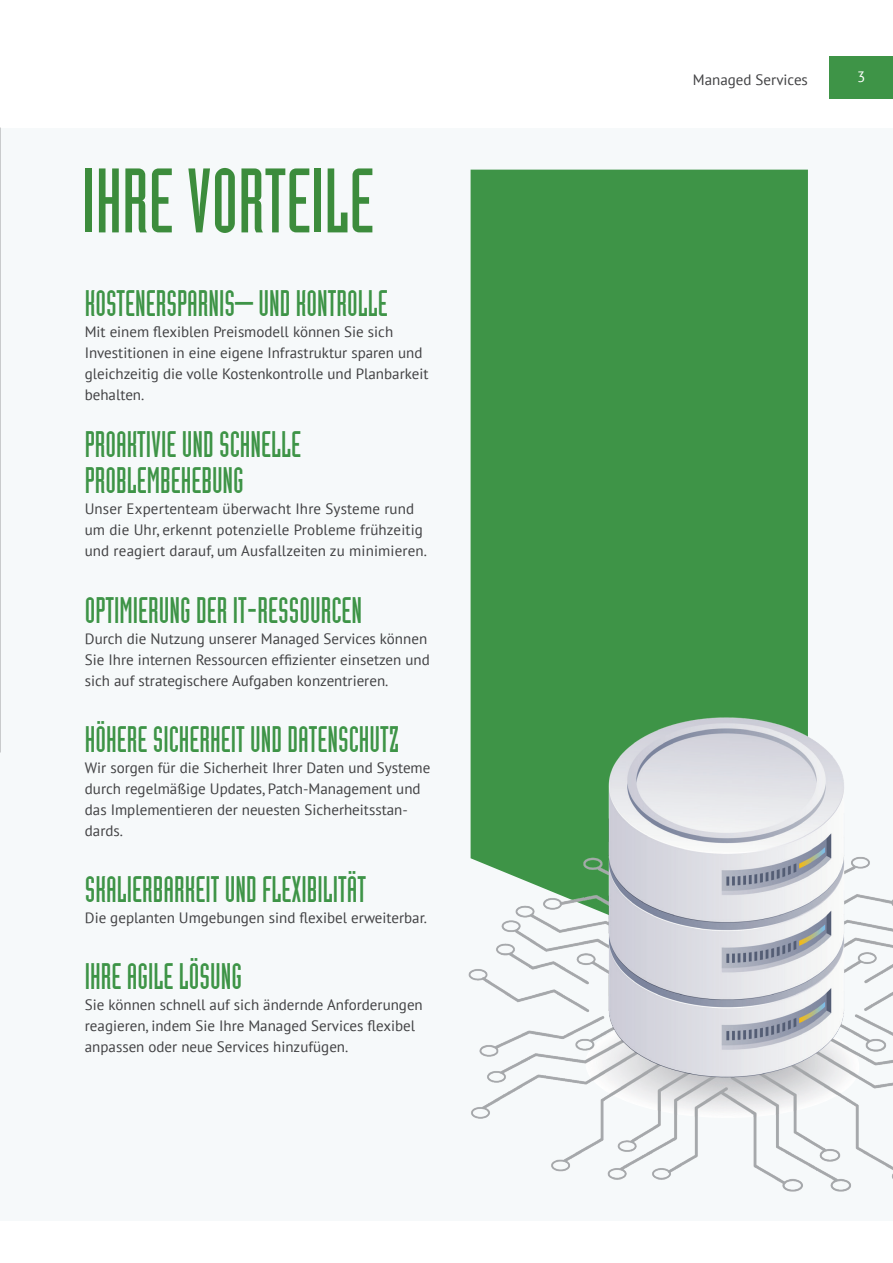
<style>
.page{position:relative;width:893px;height:1263px;background:#fff}
.page>*{position:absolute;margin:0;border:0;box-sizing:border-box;transform-origin:0 0}
.t1{font:89.55px "Industria Solid";color:#3c8c3c}
.Überschrift_1_-_positiv{font:36px "Industria Solid";color:#3e9447}
.Übereschrift_6_-_positiv{font:36px "Industria Solid";color:#3e9447}
.Absatzformat_1{font:36px "Industria Solid";color:#3e9447}
.Absatzformat_1-2{font:15px/21px "PT Sans";color:#414143}
.Aufzählung_Bullets_-_positiv{font:15px/21px "PT Sans";color:#414143}
.Fließtext{font:15px "PT Sans";color:#414143}
.t2{font:15px "PT Sans";color:#fff}
</style>
<div class="page">
<div style="left:0;top:128px;width:893px;height:1092px;background:#f6f9fa"></div>
<img style="left:0;top:128px;width:1px;height:625px">
<div style="left:471px;top:170px;width:337px;height:461px;background:#3e9447"></div>
<img style="left:468px;top:631px;width:425px;height:561px">
<div style="left:829px;top:56px;width:64px;height:42px;background:#3e9447"></div>
<p class="t1" style="left:82px;top:152px;width:293px">IHRE VORTEILE</p>
<p class="Übereschrift_6_-_positiv" style="left:85px;top:284px;width:305px">KOSTENERSPARNIS– UND KONTROLLE</p>
<p class="Aufzählung_Bullets_-_positiv" style="left:85px;top:321px;width:345px">Mit einem flexiblen Preismodell können Sie sich Investitionen in eine eigene Infrastruktur sparen und gleichzeitig die volle Kostenkontrolle und Planbarkeit behalten.</p>
<p class="Überschrift_1_-_positiv" style="left:85px;top:425px;width:218px">PROAKTIVIE UND SCHNELLE</p>
<p class="Überschrift_1_-_positiv" style="left:85px;top:461px;width:161px">PROBLEMBEHEBUNG</p>
<p class="Absatzformat_1-2" style="left:85px;top:498px;width:344px">Unser Expertenteam überwacht Ihre Systeme rund um die Uhr, erkennt potenzielle Probleme frühzeitig und reagiert darauf, um Ausfallzeiten zu minimieren.</p>
<p class="Absatzformat_1" style="left:85px;top:590px;width:279px">OPTIMIERUNG DER IT-RESSOURCEN</p>
<p class="Aufzählung_Bullets_-_positiv" style="left:85px;top:628px;width:346px">Durch die Nutzung unserer Managed Services können<br>Sie Ihre internen Ressourcen effizienter einsetzen und sich auf strategischere Aufgaben konzentrieren.</p>
<p class="Überschrift_1_-_positiv" style="left:85px;top:719px;width:316px">HÖHERE SICHERHEIT UND DATENSCHUTZ</p>
<p class="Absatzformat_1-2" style="left:85px;top:757px;width:347px">Wir sorgen für die Sicherheit Ihrer Daten und Systeme durch regelmäßige Updates, Patch-Management und das Implementieren der neuesten Sicherheitsstan&shy;dards.</p>
<p class="Überschrift_1_-_positiv" style="left:85px;top:869px;width:283px">SKALIERBARKEIT UND FLEXIBILITÄT</p>
<p class="Absatzformat_1-2" style="left:85px;top:907px;width:344px">Die geplanten Umgebungen sind flexibel erweiterbar.</p>
<p class="Überschrift_1_-_positiv" style="left:85px;top:956px;width:159px">IHRE AGILE LÖSUNG</p>
<p class="Absatzformat_1-2" style="left:85px;top:994px;width:339px">Sie können schnell auf sich ändernde Anforderungen reagieren, indem Sie Ihre Managed Services flexibel anpassen oder neue Services hinzufügen.</p>
<p class="Fließtext" style="left:693px;top:70px;width:116px">Managed Services</p>
<p class="t2" style="left:857px;top:67px;width:10px">3</p>
</div>
